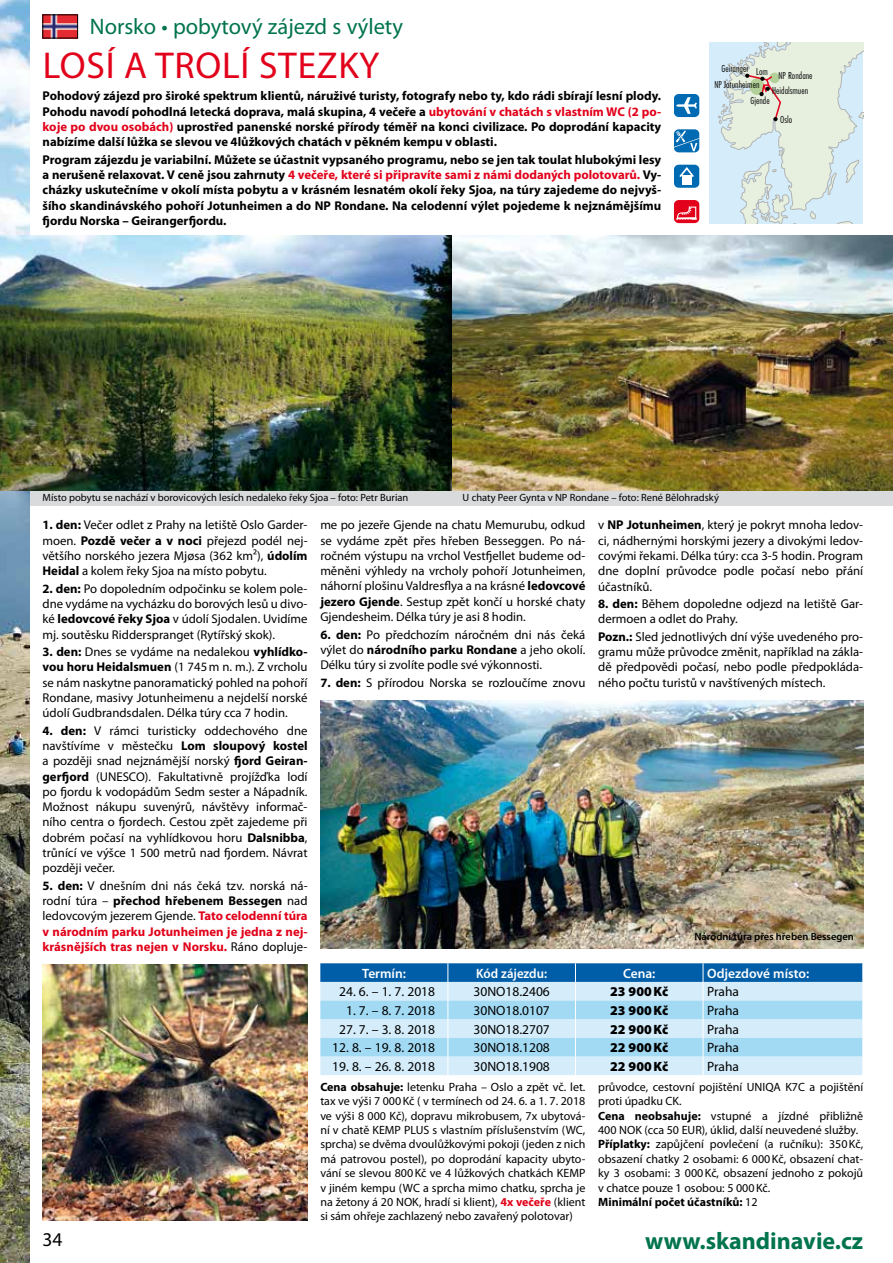
<style>
.page{position:relative;width:893px;height:1263px;background:#fff}
.page>*{position:absolute;margin:0;border:0;box-sizing:border-box;transform-origin:0 0}
.t1{font:37.5px "Myriad Pro";letter-spacing:.02em;color:#e2001a}
.t2{font:700 24px "Myriad Pro";color:#00744c}
.t3{font:22.5px "Myriad Pro";color:#00744c}
.t4{font:19.5px "Myriad Pro";color:#000}
.t5{font:13.5px "Myriad Pro";color:#000}
.t6{font:900 13.5px "Myriad Pro";color:#000}
.t7{font:600 13.5px "Myriad Pro";color:#fff}
.t8{font:600 13.5px "Myriad Pro";color:#fff;scale:.95 1}
.t9{font:12.75px/15.3px "Myriad Pro";color:#000;text-align:justify}
.t10{font:700 12.75px/15.3px "Myriad Pro";color:#000;text-align:justify}
.t11{font:700 12.75px/15.3px "Myriad Pro";color:#e2001a;text-align:justify}
.t12{font:12px/14.4px "Myriad Pro";color:#000;text-align:justify}
.t13{font:10.5px "Myriad Pro";color:#000}
.t14{font:10.5px "Futura TOT Ligh Cond";color:#000}
.t15{font:600 10.5px "Myriad Pro";color:#000}
.s1{color:#e2001a}
.s2{font-weight:700}
.s3{color:#000}
.s4{font-weight:400;color:#000}
.s5{font-weight:700;color:#e2001a}
</style>
<div class="page">
<div style="left:0;top:489px;width:893px;height:17px;background:#d9dadb"></div>
<img style="left:0;top:0;width:30px;height:1263px">
<img style="left:43px;top:964px;width:265px;height:257px">
<img style="left:320px;top:700px;width:543px;height:248px">
<img style="left:0;top:235px;width:453px;height:255px">
<img style="left:453px;top:235px;width:440px;height:255px">
<div style="left:709px;top:42px;width:154px;height:182px;background:#d5edfa"></div>
<div style="left:674px;top:200px;width:25px;height:23px;background:#e2001a;border-radius:5px"></div>
<svg style="left:676px;top:206px;width:21px;height:14px"></svg>
<div style="left:674px;top:165px;width:25px;height:23px;background:#006ab3;border-radius:5px"></div>
<div style="left:682px;top:175px;width:9px;height:10px;background:#fff"></div>
<svg style="left:679px;top:167px;width:15px;height:12px"></svg>
<svg style="left:674px;top:129px;width:25px;height:23px"></svg>
<svg style="left:674px;top:130px;width:25px;height:21px"></svg>
<div style="left:674px;top:94px;width:25px;height:23px;background:#006ab3;border-radius:5px"></div>
<svg style="left:676px;top:97px;width:21px;height:17px"></svg>
<svg style="left:718px;top:42px;width:145px;height:182px"></svg>
<img style="left:45px;top:17px;width:31px;height:19px">
<svg style="left:320px;top:963px;width:543px;height:112px;background:#a1cfea"></svg>
<h3 class="t3" style="left:90px;top:12px;width:315px">Norsko • pobytový zájezd s výlety</h3>
<h1 class="t1" style="left:43px;top:42px;width:338px">LOSÍ A TROLÍ STEZKY</h1>
<p class="t10" style="left:43px;top:88px;width:620px">Pohodový zájezd pro široké spektrum klientů, náruživé turisty, fotografy nebo ty, kdo rádi sbírají lesní plody.<br>Pohodu navodí pohodlná letecká doprava, malá skupina, 4 večeře a <span class="s1">ubytování v chatách s vlastním WC (2 po&shy;koje po dvou osobách)</span> uprostřed panenské norské přírody téměř na konci civilizace. Po doprodání kapacity nabízíme další lůžka se slevou ve 4lůžkových chatách v pěkném kempu v oblasti.</p>
<p class="t10" style="left:43px;top:151px;width:620px">Program zájezdu je variabilní. Můžete se účastnit vypsaného programu, nebo se jen tak toulat hlubokými lesy a nerušeně relaxovat. V ceně jsou zahrnuty <span class="s1">4 večeře, které si připravíte sami z námi dodaných polotovarů.</span> Vy&shy;cházky uskutečníme v okolí místa pobytu a v krásném lesnatém okolí řeky Sjoa, na túry zajedeme do nejvyš&shy;šího skandinávského pohoří Jotunheimen a do NP Rondane. Na celodenní výlet pojedeme k nejznámějšímu fjordu Norska – Geirangerfjordu.</p>
<p class="t14" style="left:722px;top:63px;width:48px">Geiranger Lom</p>
<p class="t14" style="left:778px;top:70px;width:36px">NP Rondane</p>
<p class="t14" style="left:714px;top:79px;width:47px">NP Jotunheimen</p>
<p class="t14" style="left:772px;top:85px;width:37px">Heidalsmuen</p>
<p class="t14" style="left:750px;top:94px;width:21px">Gjende</p>
<p class="t14" style="left:780px;top:113px;width:13px">Oslo</p>
<p class="t13" style="left:43px;top:491px;width:367px">Místo pobytu se nachází v borovicových lesích nedaleko řeky Sjoa – foto: Petr Burian</p>
<p class="t13" style="left:463px;top:491px;width:258px">U chaty Peer Gynta v NP Rondane – foto: René Bělohradský</p>
<p class="t9" style="left:43px;top:517px;width:267px"><span class="s2">1. den:</span> Večer odlet z Prahy na letiště Oslo Garder&shy;moen. <span class="s2">Pozdě večer a v noci</span> přejezd podél nej&shy;většího norského jezera Mjøsa (362 km²), <span class="s2">údolím Heidal</span> a kolem řeky Sjoa na místo pobytu.</p>
<p class="t9" style="left:43px;top:580px;width:267px"><span class="s2">2. den:</span> Po dopoledním odpočinku se kolem pole&shy;dne vydáme na vycházku do borových lesů u divo&shy;ké <span class="s2">ledovcové řeky Sjoa</span> v údolí Sjodalen. Uvidíme mj. soutěsku Ridderspranget (Rytířský skok).</p>
<p class="t9" style="left:43px;top:644px;width:267px"><span class="s2">3. den:</span> Dnes se vydáme na nedalekou <span class="s2">vyhlídko&shy;vou horu Heidalsmuen</span> (1 745m n. m.). Z vrcholu se nám naskytne panoramatický pohled na pohoří Rondane, masivy Jotunheimenu a nejdelší norské údolí Gudbrandsdalen. Délka túry cca 7 hodin.</p>
<p class="t9" style="left:43px;top:722px;width:267px"><span class="s2">4. den:</span> V rámci turisticky oddechového dne navštívíme v městečku <span class="s2">Lom sloupový kostel </span>a později snad nejznámější norský <span class="s2">fjord Geiran&shy;gerfjord</span> (UNESCO). Fakultativně projížďka lodí po fjordu k vodopádům Sedm sester a Nápadník.<br>Možnost nákupu suvenýrů, návštěvy informač&shy;ního centra o fjordech. Cestou zpět zajedeme při dobrém počasí na vyhlídkovou horu <span class="s2">Dalsnibba</span>, trůnící ve výšce 1 500 metrů nad fjordem. Návrat později večer.</p>
<p class="t11" style="left:43px;top:877px;width:267px"><span class="s3">5. den:</span> <span class="s4">V dnešním dni nás čeká tzv. norská ná&shy;rodní túra –</span> <span class="s3">přechod hřebenem Bessegen</span> <span class="s4">nad ledovcovým jezerem Gjende.</span> Tato celodenní túra v národním parku Jotunheimen je jedna z nej&shy;krásnějších tras nejen v Norsku. <span class="s4">Ráno dopluje-</span></p>
<h3 class="t4" style="left:43px;top:1227px;width:22px">34</h3>
<p class="t9" style="left:320px;top:517px;width:267px">me po jezeře Gjende na chatu Memurubu, odkud se vydáme zpět přes hřeben Besseggen. Po ná&shy;ročném výstupu na vrchol Vestfjellet budeme od&shy;měněni výhledy na vrcholy pohoří Jotunheimen, náhorní plošinu Valdresflya a na krásné <span class="s2">ledovcové jezero Gjende</span>. Sestup zpět končí u horské chaty Gjendesheim. Délka túry je asi 8 hodin.</p>
<p class="t9" style="left:320px;top:626px;width:267px"><span class="s2">6. den:</span> Po předchozím náročném dni nás čeká výlet do <span class="s2">národního parku Rondane</span> a jeho okolí.<br>Délku túry si zvolíte podle své výkonnosti.</p>
<p class="t9" style="left:320px;top:674px;width:267px"><span class="s2">7. den:</span> S přírodou Norska se rozloučíme znovu</p>
<p class="t9" style="left:598px;top:517px;width:267px">v <span class="s2">NP Jotunheimen</span>, který je pokryt mnoha ledov&shy;ci, nádhernými horskými jezery a divokými ledov&shy;covými řekami. Délka túry: cca 3-5 hodin. Program dne doplní průvodce podle počasí nebo přání účastníků.</p>
<p class="t9" style="left:598px;top:596px;width:267px"><span class="s2">8. den:</span> Během dopoledne odjezd na letiště Gar&shy;dermoen a odlet do Prahy.</p>
<p class="t9" style="left:598px;top:628px;width:267px"><span class="s2">Pozn.:</span> Sled jednotlivých dní výše uvedeného pro&shy;gramu může průvodce změnit, například na zákla&shy;dě předpovědi počasí, nebo podle předpokláda&shy;ného počtu turistů v navštívených místech.</p>
<p class="t15" style="left:694px;top:930px;width:161px">Národní túra přes hřeben Bessegen</p>
<p class="t7" style="left:362px;top:964px;width:45px">Termín:</p>
<p class="t8" style="left:476px;top:964px;width:76px">Kód zájezdu:</p>
<p class="t7" style="left:623px;top:964px;width:34px">Cena:</p>
<p class="t7" style="left:707px;top:964px;width:104px">Odjezdové místo:</p>
<p class="t5" style="left:339px;top:983px;width:97px">24. 6. – 1. 7. 2018</p>
<p class="t5" style="left:473px;top:983px;width:78px">30NO18.2406</p>
<p class="t6" style="left:610px;top:983px;width:60px">23 900Kč</p>
<p class="t5" style="left:707px;top:983px;width:33px">Praha</p>
<p class="t5" style="left:346px;top:1002px;width:91px">1. 7. – 8. 7. 2018</p>
<p class="t5" style="left:473px;top:1002px;width:78px">30NO18.0107</p>
<p class="t6" style="left:610px;top:1001px;width:60px">23 900Kč</p>
<p class="t5" style="left:707px;top:1002px;width:33px">Praha</p>
<p class="t5" style="left:339px;top:1021px;width:97px">27. 7. – 3. 8. 2018</p>
<p class="t5" style="left:473px;top:1021px;width:78px">30NO18.2707</p>
<p class="t6" style="left:610px;top:1020px;width:60px">22 900Kč</p>
<p class="t5" style="left:707px;top:1021px;width:33px">Praha</p>
<p class="t5" style="left:332px;top:1039px;width:104px">12. 8. – 19. 8. 2018</p>
<p class="t5" style="left:473px;top:1039px;width:78px">30NO18.1208</p>
<p class="t6" style="left:610px;top:1039px;width:60px">22 900Kč</p>
<p class="t5" style="left:707px;top:1039px;width:33px">Praha</p>
<p class="t5" style="left:332px;top:1058px;width:104px">19. 8. – 26. 8. 2018</p>
<p class="t5" style="left:473px;top:1058px;width:78px">30NO18.1908</p>
<p class="t6" style="left:610px;top:1057px;width:60px">22 900Kč</p>
<p class="t5" style="left:707px;top:1058px;width:33px">Praha</p>
<p class="t12" style="left:320px;top:1079px;width:267px"><span class="s2">Cena obsahuje:</span> letenku Praha – Oslo a zpět vč. let. tax ve výši 7 000Kč ( v termínech od 24. 6. a 1. 7. 2018 ve výši 8 000 Kč), dopravu mikrobusem, 7x ubytová&shy;ní v chatě KEMP PLUS s vlastním příslušenstvím (WC, sprcha) se dvěma dvoulůžkovými pokoji (jeden z nich má patrovou postel), po doprodání kapacity ubyto&shy;vání se slevou 800Kč ve 4 lůžkových chatkách KEMP v jiném kempu (WC a sprcha mimo chatku, sprcha je na žetony á 20 NOK, hradí si klient), <span class="s5">4x večeře</span> (klient si sám ohřeje zachlazený nebo zavařený polotovar)</p>
<p class="t12" style="left:598px;top:1079px;width:267px;text-align:left">průvodce, cestovní pojištění UNIQA K7C a pojištění proti úpadku CK.<br><span class="s2">Cena neobsahuje:</span> vstupné a jízdné přibližně 400 NOK (cca 50 EUR), úklid, další neuvedené služby.<br><span class="s2">Příplatky:</span> zapůjčení povlečení (a ručníku): 350Kč, obsazení chatky 2 osobami: 6 000Kč, obsazení chat&shy;ky 3 osobami: 3 000Kč, obsazení jednoho z pokojů v chatce pouze 1 osobou: 5 000Kč.<br><span class="s2">Minimální počet účastníků:</span> 12</p>
<h2 class="t2" style="left:645px;top:1225px;width:220px">www.skandinavie.cz</h2>
</div>
